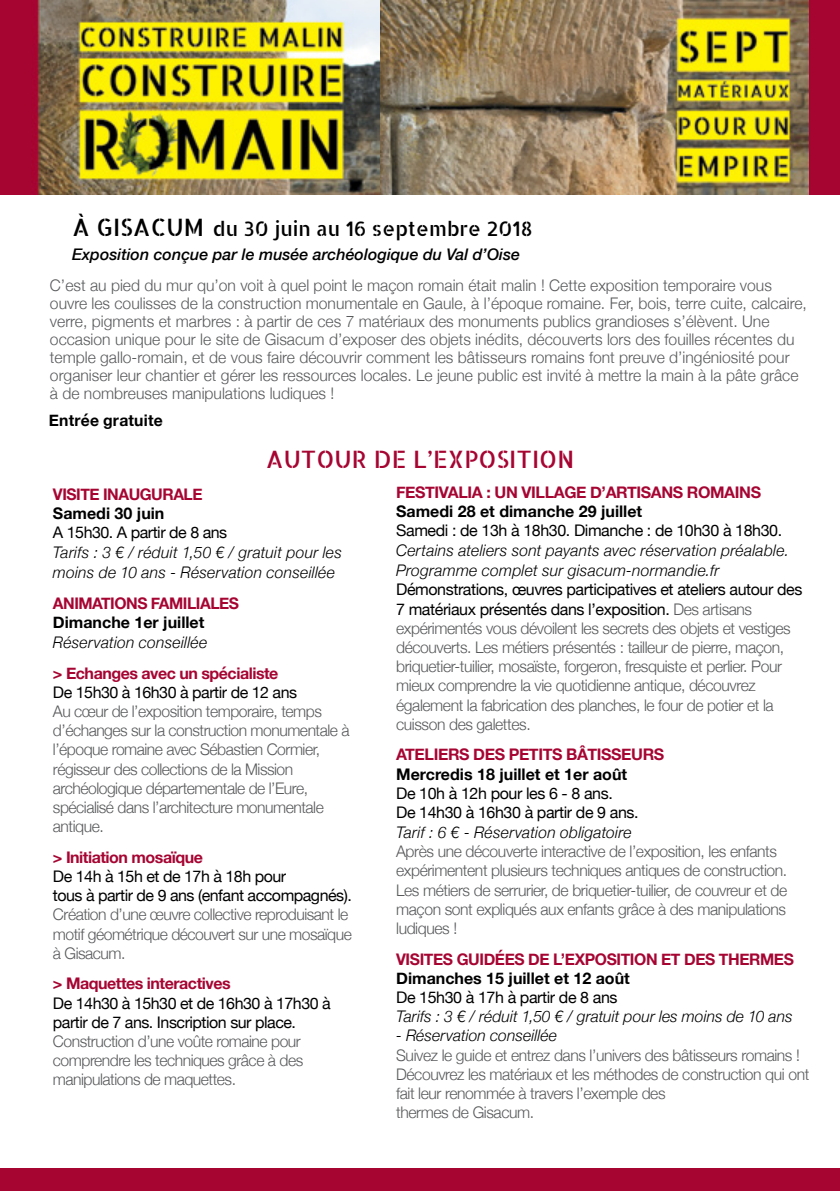
<style>
.page{position:relative;width:840px;height:1191px;background:#fff}
.page>*{position:absolute;margin:0;border:0;box-sizing:border-box;transform-origin:0 0}
.t1{font:24px "Allerta Stencil";color:#a60532}
.t2{font:20px "Allerta Stencil";color:#000}
.t3{font:300 16px/19.2px "Helvetica Neue";letter-spacing:-.025em;color:#58595b}
.t4{font:300 16px/18px "Helvetica Neue";color:#58595b}
.t5{font:16px/19.2px "Helvetica Neue";letter-spacing:-.03em;color:#000}
.t6{font:italic 300 16px/20px "Helvetica Neue";letter-spacing:.015em;color:#000}
.t7{font:700 16px "Helvetica Neue";letter-spacing:-.03em;color:#a60532}
.t8{font:700 16px "Helvetica Neue";color:#000}
.t9{font:italic 500 16px "Helvetica Neue";color:#000}
.s1{font-size:24px}
.s2{font-weight:400;color:#000}
</style>
<div class="page">
<hr style="left:839px;top:0;width:1px;height:196px;background:#6bb8b1">
<svg style="left:839px;top:1168px;width:1px;height:23px"></svg>
<div style="left:0;top:0;width:839px;height:1191px;background:#a60532"></div>
<img style="left:32px;top:0;width:776px;height:196px">
<div style="left:0;top:196px;width:839px;height:972px;background:#fff"></div>
<p class="t2" style="left:72px;top:215px;width:462px"><span class="s1">À GISACUM</span> du 30 juin au 16 septembre 2018</p>
<p class="t9" style="left:72px;top:241px;width:449px">Exposition conçue par le musée archéologique du Val d’Oise</p>
<p class="t4" style="left:50px;top:275px;width:758px">C’est au pied du mur qu’on voit à quel point le maçon romain était malin ! Cette exposition temporaire vous ouvre les coulisses de la construction monumentale en Gaule, à l’époque romaine. Fer, bois, terre cuite, calcaire, verre, pigments et marbres : à partir de ces 7 matériaux des monuments publics grandioses s’élèvent. Une occasion unique pour le site de Gisacum d’exposer des objets inédits, découverts lors des fouilles récentes du temple gallo-romain, et de vous faire découvrir comment les bâtisseurs romains font preuve d’ingéniosité pour organiser leur chantier et gérer les ressources locales. Le jeune public est invité à mettre la main à la pâte grâce à de nombreuses manipulations ludiques !</p>
<p class="t8" style="left:49px;top:407px;width:115px">Entrée gratuite</p>
<h1 class="t1" style="left:266px;top:443px;width:309px">AUTOUR DE L’EXPOSITION</h1>
<p class="t7" style="left:53px;top:481px;width:151px">VISITE INAUGURALE</p>
<p class="t8" style="left:53px;top:501px;width:113px">Samedi 30 juin</p>
<p class="t5" style="left:53px;top:524px;width:176px">A 15h30. A partir de 8 ans</p>
<p class="t6" style="left:53px;top:541px;width:290px">Tarifs : 3 € / réduit 1,50 € / gratuit pour les moins de 10 ans - Réservation conseillée</p>
<p class="t7" style="left:53px;top:590px;width:187px">ANIMATIONS FAMILIALES</p>
<p class="t8" style="left:53px;top:609px;width:153px">Dimanche 1er juillet</p>
<p class="t6" style="left:53px;top:631px;width:156px">Réservation conseillée</p>
<p class="t7" style="left:53px;top:660px;width:227px">&gt; Echanges avec un spécialiste</p>
<p class="t5" style="left:53px;top:683px;width:245px">De 15h30 à 16h30 à partir de 12 ans</p>
<p class="t3" style="left:53px;top:700px;width:298px">Au cœur de l’exposition temporaire, temps d’échanges sur la construction monumentale à l’époque romaine avec Sébastien Cormier, régisseur des collections de la Mission archéologique départementale de l’Eure, spécialisé dans l’architecture monumentale antique.</p>
<p class="t7" style="left:53px;top:844px;width:151px">&gt; Initiation mosaïque</p>
<p class="t5" style="left:53px;top:867px;width:300px">De 14h à 15h et de 17h à 18h pour<br>tous à partir de 9 ans (enfant accompagnés).</p>
<p class="t3" style="left:53px;top:904px;width:300px">Création d’une œuvre collective reproduisant le motif géométrique découvert sur une mosaïque à Gisacum.</p>
<p class="t7" style="left:53px;top:971px;width:179px">&gt; Maquettes interactives</p>
<p class="t5" style="left:53px;top:994px;width:279px">De 14h30 à 15h30 et de 16h30 à 17h30 à partir de 7 ans. Inscription sur place.</p>
<p class="t3" style="left:53px;top:1030px;width:252px">Construction d’une voûte romaine pour comprendre les techniques grâce à des manipulations de maquettes.</p>
<p class="t7" style="left:396px;top:479px;width:366px">FESTIVALIA : UN VILLAGE D’ARTISANS ROMAINS</p>
<p class="t8" style="left:396px;top:499px;width:247px">Samedi 28 et dimanche 29 juillet</p>
<p class="t5" style="left:396px;top:522px;width:387px">Samedi : de 13h à 18h30. Dimanche : de 10h30 à 18h30.</p>
<p class="t6" style="left:396px;top:539px;width:394px">Certains ateliers sont payants avec réservation préalable.<br>Programme complet sur gisacum-normandie.fr</p>
<p class="t3" style="left:396px;top:579px;width:407px"><span class="s2">Démonstrations, œuvres participatives et ateliers autour des 7 matériaux présentés dans l’exposition.</span> Des artisans expérimentés vous dévoilent les secrets des objets et vestiges découverts. Les métiers présentés : tailleur de pierre, maçon, briquetier-tuilier, mosaïste, forgeron, fresquiste et perlier. Pour mieux comprendre la vie quotidienne antique, découvrez également la fabrication des planches, le four de potier et la cuisson des galettes.</p>
<p class="t7" style="left:396px;top:742px;width:269px">ATELIERS DES PETITS BÂTISSEURS</p>
<p class="t8" style="left:396px;top:761px;width:232px">Mercredis 18 juillet et 1er août</p>
<p class="t5" style="left:396px;top:784px;width:244px">De 10h à 12h pour les 6 - 8 ans.<br>De 14h30 à 16h30 à partir de 9 ans.</p>
<p class="t6" style="left:396px;top:821px;width:237px">Tarif : 6 € - Réservation obligatoire</p>
<p class="t3" style="left:396px;top:840px;width:392px">Après une découverte interactive de l’exposition, les enfants expérimentent plusieurs techniques antiques de construction.<br>Les métiers de serrurier, de briquetier-tuilier, de couvreur et de maçon sont expliqués aux enfants grâce à des manipulations ludiques !</p>
<p class="t7" style="left:396px;top:946px;width:399px">VISITES GUIDÉES DE L’EXPOSITION ET DES THERMES</p>
<p class="t8" style="left:396px;top:965px;width:235px">Dimanches 15 juillet et 12 août</p>
<p class="t5" style="left:396px;top:988px;width:223px">De 15h30 à 17h à partir de 8 ans</p>
<p class="t6" style="left:396px;top:1005px;width:398px">Tarifs : 3 € / réduit 1,50 € / gratuit pour les moins de 10 ans</p>
<p class="t6" style="left:396px;top:1024px;width:162px">- Réservation conseillée</p>
<p class="t3" style="left:396px;top:1044px;width:414px">Suivez le guide et entrez dans l’univers des bâtisseurs romains !<br>Découvrez les matériaux et les méthodes de construction qui ont fait leur renommée à travers l’exemple des<br>thermes de Gisacum.</p>
</div>
